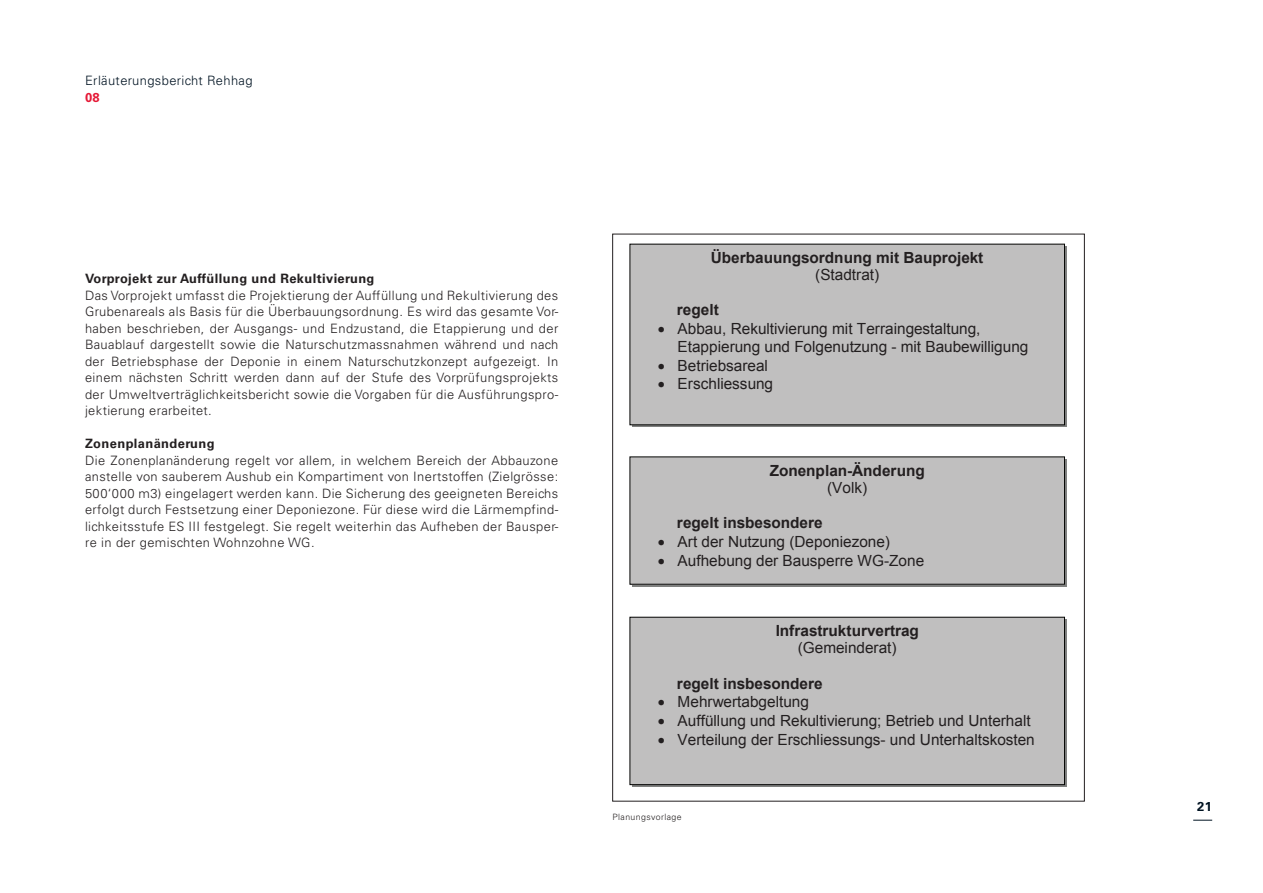
<style>
.page{position:relative;width:1263px;height:893px;background:#fff}
.page>*{position:absolute;margin:0;border:0;box-sizing:border-box;transform-origin:0 0}
.t1{font:15.3px/17.5px "Arial";color:#231f20}
.t2{font:700 15.3px "Arial";letter-spacing:-.005em;color:#231f20}
.t3{font:300 12.9px/16.5px "Univers LT Std";letter-spacing:.03em;color:#231f20;text-align:justify}
.t4{font:700 12.9px "Univers LT Std";letter-spacing:.03em;color:#231f20}
.t5{font:300 12.9px "Univers LT Std";letter-spacing:.03em;color:#001322}
.t6{font:700 12.9px "Univers LT Std";color:#001322}
.t7{font:700 12.9px "Univers LT Std";color:#e51836}
.t8{font:300 8.7px "Univers LT Std";letter-spacing:.05em;color:#231f20}
</style>
<div class="page">
<svg style="left:1193px;top:820px;width:19px;height:1px"></svg>
<div style="left:630px;top:457px;width:434px;height:127px;background:#c0bfbf"></div>
<div style="left:629px;top:456px;width:436px;height:129px;border:1px solid #040503"></div>
<div style="left:630px;top:244px;width:434px;height:181px;background:#c0bfbf"></div>
<div style="left:630px;top:617px;width:434px;height:168px;background:#c0bfbf"></div>
<div style="left:629px;top:617px;width:436px;height:168px;border:1px solid #040503"></div>
<p class="t5" style="left:85px;top:73px;width:169px">Erläuterungsbericht Rehhag</p>
<p class="t7" style="left:85px;top:89px;width:16px">08</p>
<p class="t4" style="left:85px;top:271px;width:291px">Vorprojekt zur Auffüllung und Rekultivierung</p>
<p class="t3" style="left:85px;top:287px;width:475px">Das Vorprojekt umfasst die Projektierung der Auffüllung und Rekultivierung des Grubenareals als Basis für die Überbauungsordnung. Es wird das gesamte Vor&shy;haben beschrieben, der Ausgangs- und Endzustand, die Etappierung und der Bauablauf dargestellt sowie die Naturschutzmassnahmen während und nach der Betriebsphase der Deponie in einem Naturschutzkonzept aufgezeigt. In einem nächsten Schritt werden dann auf der Stufe des Vorprüfungsprojekts der Umweltverträglichkeitsbericht sowie die Vorgaben für die Ausführungspro&shy;jektierung erarbeitet.</p>
<p class="t4" style="left:85px;top:436px;width:131px">Zonenplanänderung</p>
<p class="t3" style="left:85px;top:452px;width:475px">Die Zonenplanänderung regelt vor allem, in welchem Bereich der Abbauzone anstelle von sauberem Aushub ein Kompartiment von Inertstoffen (Zielgrösse:<br>500‘000 m3) eingelagert werden kann. Die Sicherung des geeigneten Bereichs erfolgt durch Festsetzung einer Deponiezone. Für diese wird die Lärmempfind&shy;lichkeitsstufe ES III festgelegt. Sie regelt weiterhin das Aufheben der Bausper&shy;re in der gemischten Wohnzohne WG.</p>
<p class="t2" style="left:711px;top:247px;width:274px">Überbauungsordnung mit Bauprojekt</p>
<p class="t1" style="left:815px;top:266px;width:66px">(Stadtrat)</p>
<p class="t2" style="left:677px;top:300px;width:43px">regelt</p>
<p class="t1" style="left:678px;top:320px;width:352px;text-indent:-20px">• Abbau, Rekultivierung mit Terraingestaltung,<br>Etappierung und Folgenutzung - mit Baubewilligung</p>
<p class="t1" style="left:658px;top:357px;width:112px">• Betriebsareal</p>
<p class="t1" style="left:658px;top:375px;width:117px">• Erschliessung</p>
<p class="t2" style="left:770px;top:460px;width:157px">Zonenplan-Änderung</p>
<p class="t1" style="left:827px;top:479px;width:42px">(Volk)</p>
<p class="t2" style="left:677px;top:513px;width:147px">regelt insbesondere</p>
<p class="t1" style="left:658px;top:533px;width:234px">• Art der Nutzung (Deponiezone)</p>
<p class="t1" style="left:658px;top:552px;width:268px">• Aufhebung der Bausperre WG-Zone</p>
<p class="t2" style="left:776px;top:620px;width:145px">Infrastrukturvertrag</p>
<p class="t1" style="left:798px;top:639px;width:100px">(Gemeinderat)</p>
<p class="t2" style="left:677px;top:673px;width:147px">regelt insbesondere</p>
<p class="t1" style="left:658px;top:693px;width:153px">• Mehrwertabgeltung</p>
<p class="t1" style="left:658px;top:712px;width:374px">• Auffüllung und Rekultivierung; Betrieb und Unterhalt</p>
<p class="t1" style="left:658px;top:731px;width:378px">• Verteilung der Erschliessungs- und Unterhaltskosten</p>
<p class="t8" style="left:612px;top:812px;width:71px">Planungsvorlage</p>
<p class="t6" style="left:1197px;top:799px;width:16px">21</p>
</div>
